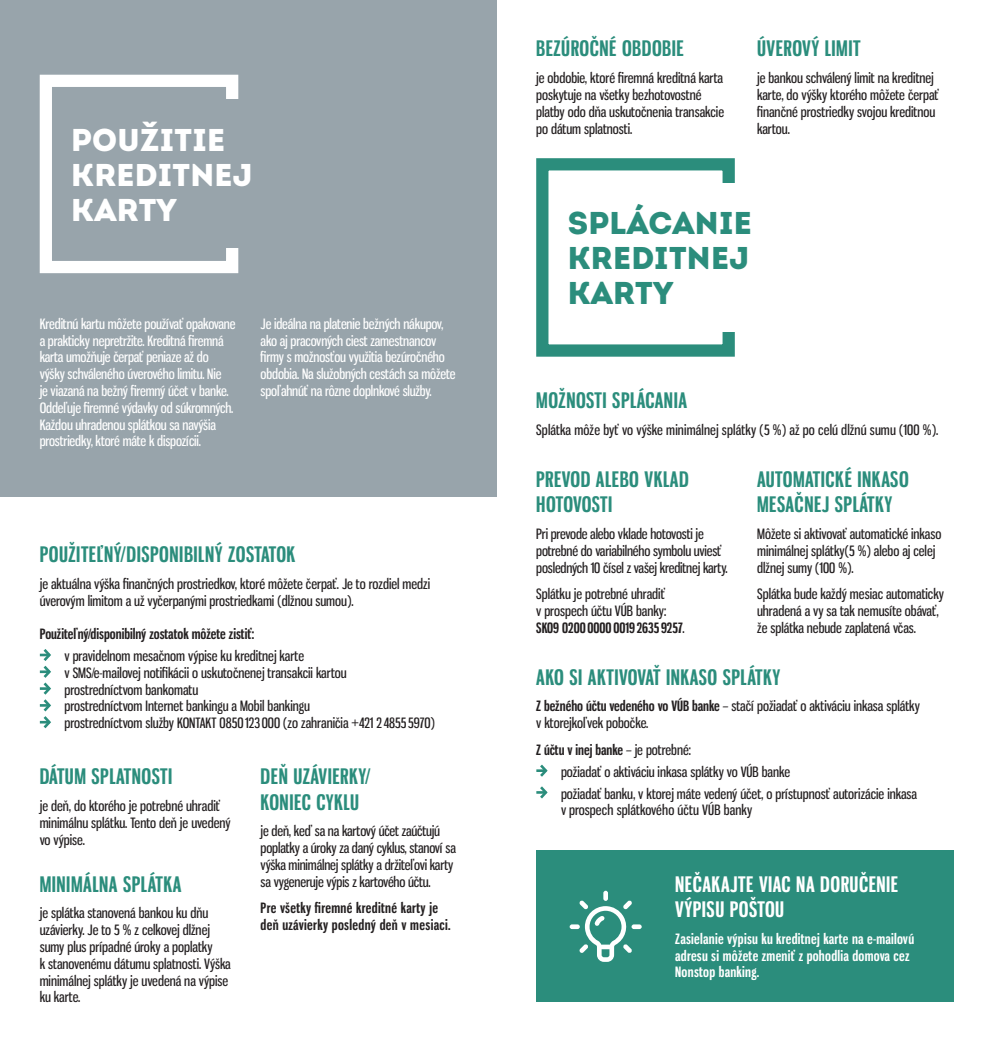
<style>
.page{position:relative;width:993px;height:1042px;background:#fff}
.page>*{position:absolute;margin:0;border:0;box-sizing:border-box;transform-origin:0 0}
.t1{font:900 31.5px/35px "Intro";letter-spacing:.01em;color:#2b8d7c;text-align:justify}
.t2{font:900 31.5px/35px "Intro";letter-spacing:.01em;color:#fff}
.t3{font:700 21px/25.2px "Gnuolane Rg";letter-spacing:.025em;color:#2b8d7c}
.t4{font:700 21px/25.2px "Gnuolane Rg";letter-spacing:.025em;color:#fff}
.t5{font:14px/16.8px "Gnuolane Rg";color:#231f20}
.t6{font:14px/16.8px "Gnuolane Rg";letter-spacing:-.01em;color:#fff}
.t7{font:700 14px/16.8px "Gnuolane Rg";letter-spacing:.015em;color:#231f20}
.t8{font:700 14px/16.8px "Gnuolane Rg";letter-spacing:.02em;color:#fff}
.s1{font-weight:700}
</style>
<div class="page">
<div style="left:0;top:0;width:496px;height:496px;background:#98a4ab"></div>
<div style="left:536px;top:850px;width:416px;height:152px;background:#2b8d7c"></div>
<svg style="left:40px;top:649px;width:11px;height:80px"></svg>
<div style="left:40px;top:75px;width:198px;height:198px;border:12px solid #fff"></div>
<div style="left:536px;top:158px;width:198px;height:199px;border:12px solid #2b8d7c"></div>
<div style="left:71px;top:99px;width:287px;height:149px;background:#98a4ab"></div>
<div style="left:567px;top:183px;width:287px;height:149px;background:#fff"></div>
<svg style="left:536px;top:764px;width:12px;height:35px"></svg>
<svg style="left:569px;top:891px;width:72px;height:71px"></svg>
<h1 class="t2" style="left:71px;top:122px;width:183px">POUŽITIE<br>KREDITNEJ<br>KARTY</h1>
<p class="t6" style="left:40px;top:315px;width:197px">Kreditnú kartu môžete používať opakovane a prakticky nepretržite. Kreditná firemná karta umožňuje čerpať peniaze až do výšky schváleného úverového limitu. Nie<br>je viazaná na bežný firemný účet v banke.<br>Oddeľuje firemné výdavky od súkromných.<br>Každou uhradenou splátkou sa navýšia prostriedky, ktoré máte k dispozícii.</p>
<p class="t6" style="left:260px;top:315px;width:196px">Je ideálna na platenie bežných nákupov, ako aj pracovných ciest zamestnancov firmy s možnosťou využitia bezúročného obdobia. Na služobných cestách sa môžete spoľahnúť na rôzne doplnkové služby.</p>
<h2 class="t3" style="left:40px;top:542px;width:257px">POUŽITEĽNÝ/DISPONIBILNÝ ZOSTATOK</h2>
<p class="t5" style="left:40px;top:575px;width:392px">je aktuálna výška finančných prostriedkov, ktoré môžete čerpať. Je to rozdiel medzi úverovým limitom a už vyčerpanými prostriedkami (dlžnou sumou).</p>
<p class="t7" style="left:40px;top:626px;width:216px">Použiteľný/disponibilný zostatok môžete zistiť:</p>
<p class="t5" style="left:64px;top:647px;width:372px">v pravidelnom mesačnom výpise ku kreditnej karte<br>v SMS/e-mailovej notifikácii o uskutočnenej transakcii kartou<br>prostredníctvom bankomatu<br>prostredníctvom Internet bankingu a Mobil bankingu<br>prostredníctvom služby KONTAKT 0850 123 000 (zo zahraničia +421 24855 5970)</p>
<h2 class="t3" style="left:40px;top:764px;width:134px">DÁTUM SPLATNOSTI</h2>
<p class="t5" style="left:40px;top:797px;width:192px">je deň, do ktorého je potrebné uhradiť minimálnu splátku. Tento deň je uvedený vo výpise.</p>
<h2 class="t3" style="left:40px;top:871px;width:143px">MINIMÁLNA SPLÁTKA</h2>
<p class="t5" style="left:40px;top:904px;width:192px">je splátka stanovená bankou ku dňu uzávierky. Je to 5 % z celkovej dlžnej sumy plus prípadné úroky a poplatky<br>k stanovenému dátumu splatnosti. Výška minimálnej splátky je uvedená na výpise ku karte.</p>
<h2 class="t3" style="left:260px;top:764px;width:111px">DEŇ UZÁVIERKY/<br>KONIEC CYKLU</h2>
<p class="t5" style="left:260px;top:822px;width:197px">je deň, keď sa na kartový účet zaúčtujú poplatky a úroky za daný cyklus, stanoví sa výška minimálnej splátky a držiteľovi karty sa vygeneruje výpis z kartového účtu.</p>
<p class="t7" style="left:260px;top:900px;width:191px">Pre všetky firemné kreditné karty je deň uzávierky posledný deň v mesiaci.</p>
<h2 class="t3" style="left:536px;top:36px;width:149px">BEZÚROČNÉ OBDOBIE</h2>
<p class="t5" style="left:536px;top:70px;width:189px">je obdobie, ktoré firemná kreditná karta poskytuje na všetky bezhotovostné platby odo dňa uskutočnenia transakcie po dátum splatnosti.</p>
<h2 class="t3" style="left:756px;top:36px;width:105px">ÚVEROVÝ LIMIT</h2>
<p class="t5" style="left:756px;top:70px;width:183px">je bankou schválený limit na kreditnej karte, do výšky ktorého môžete čerpať finančné prostriedky svojou kreditnou kartou.</p>
<h1 class="t1" style="left:567px;top:205px;width:185px">SPLÁCANIE KREDITNEJ KARTY</h1>
<h2 class="t3" style="left:536px;top:388px;width:152px">MOŽNOSTI SPLÁCANIA</h2>
<p class="t5" style="left:536px;top:421px;width:403px">Splátka môže byť vo výške minimálnej splátky (5 %) až po celú dlžnú sumu (100 %).</p>
<h2 class="t3" style="left:536px;top:466px;width:154px">PREVOD ALEBO VKLAD<br>HOTOVOSTI</h2>
<p class="t5" style="left:536px;top:525px;width:193px">Pri prevode alebo vklade hotovosti je potrebné do variabilného symbolu uviesť posledných 10 čísel z vašej kreditnej karty.</p>
<p class="t5" style="left:536px;top:586px;width:150px">Splátku je potrebné uhradiť<br>v prospech účtu VÚB banky:<br><span class="s1">SK09 0200 0000 0019 2635 9257</span>.</p>
<h2 class="t3" style="left:756px;top:466px;width:153px">AUTOMATICKÉ INKASO<br>MESAČNEJ SPLÁTKY</h2>
<p class="t5" style="left:756px;top:525px;width:186px">Môžete si aktivovať automatické inkaso minimálnej splátky(5 %) alebo aj celej dlžnej sumy (100 %).</p>
<p class="t5" style="left:756px;top:586px;width:188px">Splátka bude každý mesiac automaticky uhradená a vy sa tak nemusíte obávať, že splátka nebude zaplatená včas.</p>
<h2 class="t3" style="left:536px;top:664px;width:245px">AKO SI AKTIVOVAŤ INKASO SPLÁTKY</h2>
<p class="t5" style="left:536px;top:698px;width:385px"><span class="s1">Z bežného účtu vedeného vo VÚB banke</span> – stačí požiadať o aktiváciu inkasa splátky v ktorejkoľvek pobočke.</p>
<p class="t5" style="left:561px;top:739px;width:357px;line-height:21.7px;text-indent:-25px"><span class="s1">Z účtu v inej banke</span> – je potrebné:<br>požiadať o aktiváciu inkasa splátky vo VÚB banke<br>požiadať banku, v ktorej máte vedený účet, o prístupnosť autorizácie inkasa</p>
<p class="t5" style="left:561px;top:801px;width:193px">v prospech splátkového účtu VÚB banky</p>
<h2 class="t4" style="left:675px;top:871px;width:224px">NEČAKAJTE VIAC NA DORUČENIE<br>VÝPISU POŠTOU</h2>
<p class="t8" style="left:675px;top:930px;width:240px">Zasielanie výpisu ku kreditnej karte na e-mailovú adresu si môžete zmeniť z pohodlia domova cez<br>Nonstop banking.</p>
</div>
